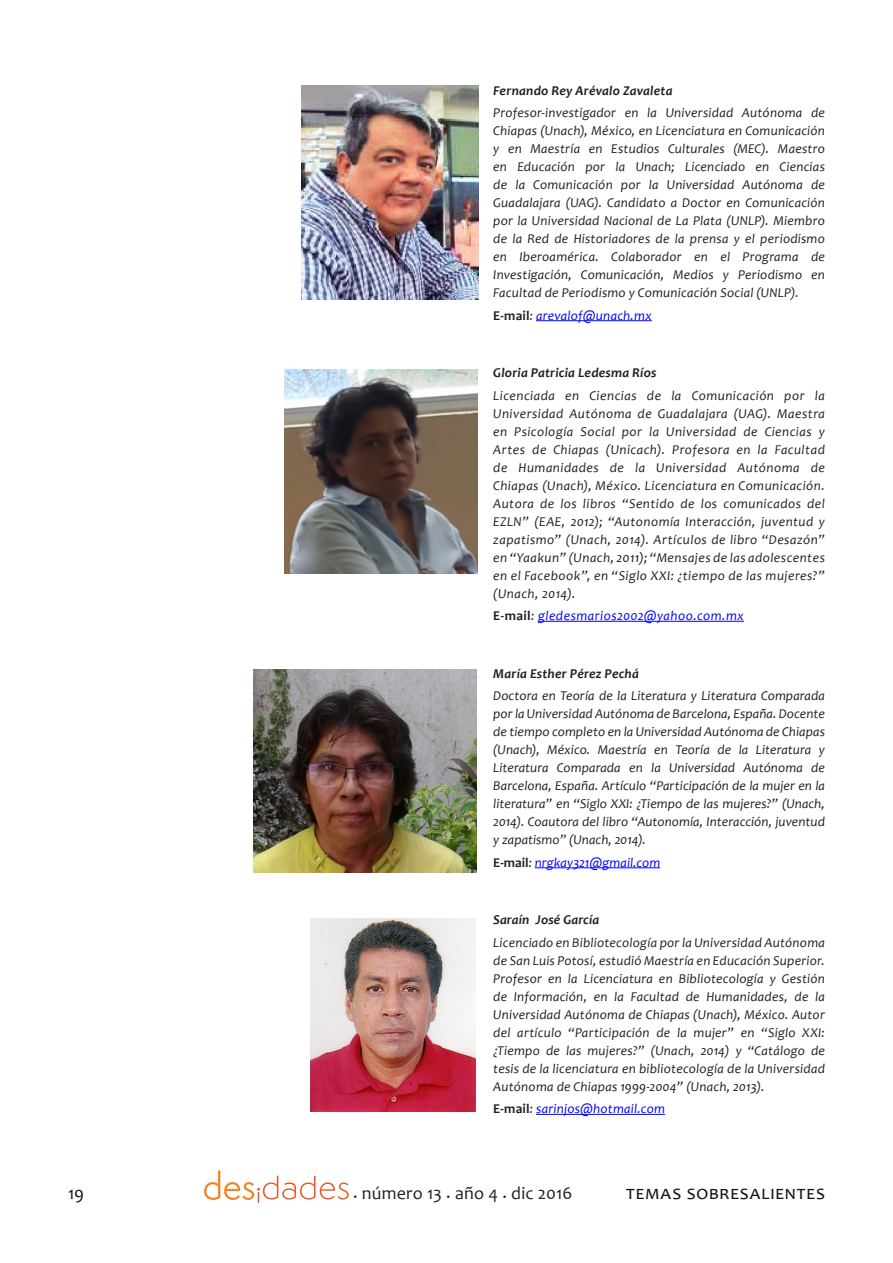
<style>
.page{position:relative;width:893px;height:1263px;background:#fff}
.page>*{position:absolute;margin:0;border:0;box-sizing:border-box;transform-origin:0 0}
.t1{font:19.5px "Candara";letter-spacing:.045em;color:#141414}
.t2{font:18px "Candara";letter-spacing:.01em;color:#231f20}
.t3{font:18px "Candara";color:#141414}
.t4{font:italic 13.5px/18px "Candara";letter-spacing:.015em;color:#231f20;text-align:justify}
.t5{font:italic 700 13.5px "Candara";letter-spacing:.015em;color:#231f20}
.t6{font:italic 13.5px "Candara";letter-spacing:.015em;color:#00f}
.t7{font:italic 13.5px "Candara";letter-spacing:.035em;color:#00f}
.s1{font-weight:700;font-style:normal;color:#231f20}
.s2{color:#231f20}
</style>
<div class="page">
<svg style="left:204px;top:1170px;width:145px;height:33px"></svg>
<hr style="left:536px;top:320px;width:116px;height:1px;background:#00f">
<hr style="left:538px;top:621px;width:206px;height:1px;background:#00f">
<hr style="left:535px;top:867px;width:125px;height:1px;background:#00f">
<hr style="left:536px;top:1114px;width:129px;height:1px;background:#00f">
<img style="left:302px;top:85px;width:176px;height:215px">
<img style="left:285px;top:370px;width:193px;height:203px">
<img style="left:254px;top:670px;width:222px;height:203px">
<img style="left:310px;top:918px;width:166px;height:194px">
<p class="t5" style="left:493px;top:82px;width:181px">Fernando Rey Arévalo Zavaleta</p>
<p class="t4" style="left:493px;top:104px;width:333px">Profesor-investigador en la Universidad Autónoma de Chiapas (Unach), México, en Licenciatura en Comunicación y en Maestría en Estudios Culturales (MEC). Maestro en Educación por la Unach; Licenciado en Ciencias de la Comunicación por la Universidad Autónoma de Guadalajara (UAG). Candidato a Doctor en Comunicación por la Universidad Nacional de La Plata (UNLP). Miembro de la Red de Historiadores de la prensa y el periodismo en Iberoamérica. Colaborador en el Programa de Investigación, Comunicación, Medios y Periodismo en Facultad de Periodismo y Comunicación Social (UNLP).</p>
<p class="t6" style="left:493px;top:307px;width:160px"><span class="s1">E-mail</span><span class="s2">:</span> arevalof@unach.mx</p>
<p class="t5" style="left:493px;top:364px;width:165px">Gloria Patricia Ledesma Ríos</p>
<p class="t4" style="left:493px;top:386px;width:333px">Licenciada en Ciencias de la Comunicación por la Universidad Autónoma de Guadalajara (UAG). Maestra en Psicología Social por la Universidad de Ciencias y Artes de Chiapas (Unicach). Profesora en la Facultad de Humanidades de la Universidad Autónoma de Chiapas (Unach), México. Licenciatura en Comunicación.<br>Autora de los libros “Sentido de los comunicados del EZLN” (EAE, 2012); “Autonomía Interacción, juventud y zapatismo” (Unach, 2014). Artículos de libro “Desazón” en “Yaakun” (Unach, 2011); “Mensajes de las adolescentes en el Facebook”, en “Siglo XXI: ¿tiempo de las mujeres?” (Unach, 2014).</p>
<p class="t7" style="left:493px;top:607px;width:252px"><span class="s1">E-mail</span><span class="s2">:</span> gledesmarios2002@yahoo.com.mx</p>
<p class="t5" style="left:493px;top:665px;width:147px">María Esther Pérez Pechá</p>
<p class="t4" style="left:493px;top:687px;width:333px">Doctora en Teoría de la Literatura y Literatura Comparada por la Universidad Autónoma de Barcelona, España. Docente de tiempo completo en la Universidad Autónoma de Chiapas (Unach), México. Maestría en Teoría de la Literatura y Literatura Comparada en la Universidad Autónoma de Barcelona, España. Artículo “Participación de la mujer en la literatura” en “Siglo XXI: ¿Tiempo de las mujeres?” (Unach, 2014). Coautora del libro “Autonomía, Interacción, juventud y zapatismo” (Unach, 2014).</p>
<p class="t6" style="left:493px;top:854px;width:168px"><span class="s1">E-mail</span><span class="s2">:</span> nrgkay321@gmail.com</p>
<p class="t5" style="left:493px;top:911px;width:107px">Saraín José García</p>
<p class="t4" style="left:493px;top:933px;width:333px">Licenciado en Bibliotecología por la Universidad Autónoma de San Luis Potosí, estudió Maestría en Educación Superior.<br>Profesor en la Licenciatura en Bibliotecología y Gestión de Información, en la Facultad de Humanidades, de la Universidad Autónoma de Chiapas (Unach), México. Autor del artículo “Participación de la mujer” en “Siglo XXI: ¿Tiempo de las mujeres?” (Unach, 2014) y “Catálogo de tesis de la licenciatura en bibliotecología de la Universidad Autónoma de Chiapas 1999-2004” (Unach, 2013).</p>
<p class="t6" style="left:493px;top:1100px;width:173px"><span class="s1">E-mail</span><span class="s2">:</span> sarinjos@hotmail.com</p>
<h2 class="t3" style="left:68px;top:1182px;width:17px">19</h2>
<h2 class="t2" style="left:353px;top:1182px;width:221px">. número 13 . año 4 . dic 2016</h2>
<h1 class="t1" style="left:626px;top:1180px;width:200px">temas sobresalientes</h1>
</div>
